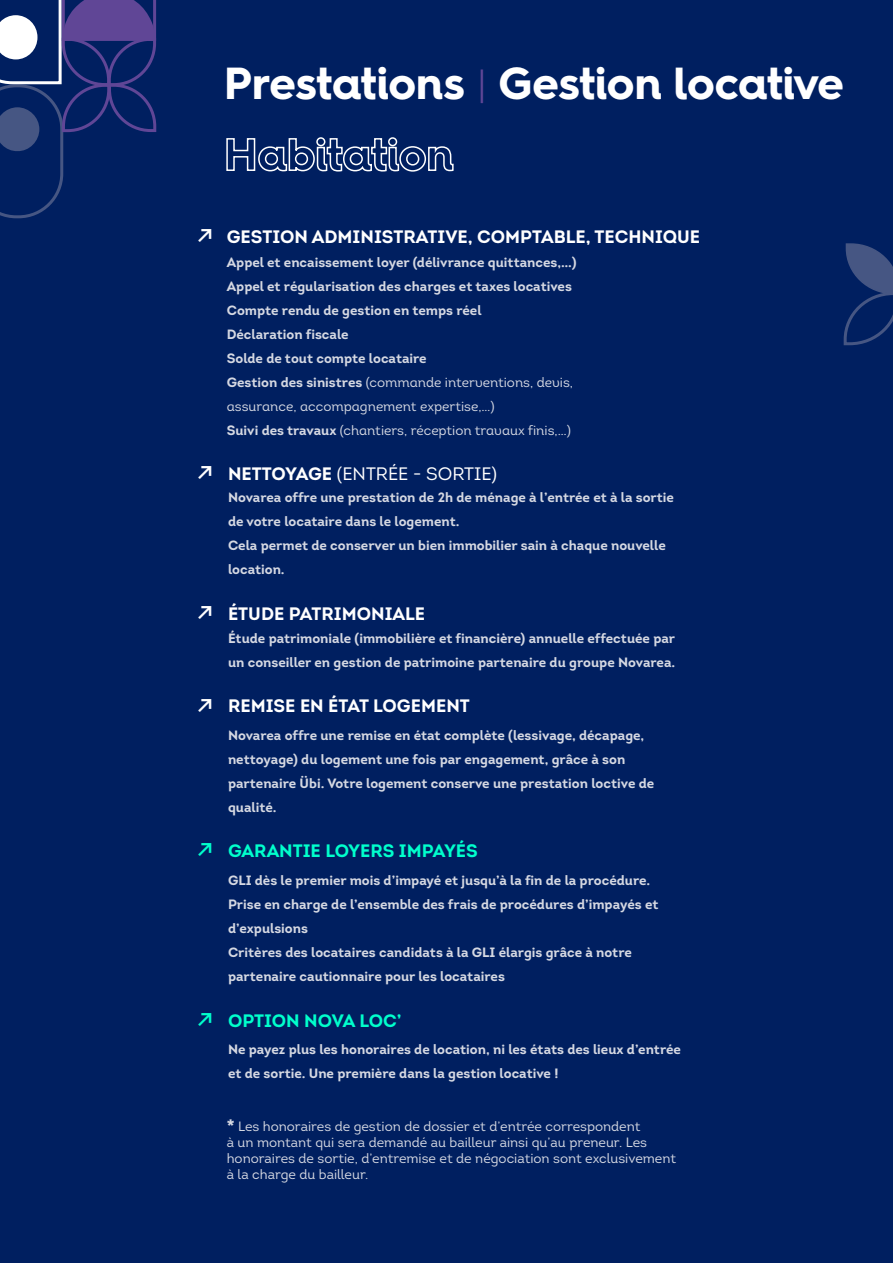
<style>
.page{position:relative;width:893px;height:1263px;background:#001f60}
.page>*{position:absolute;margin:0;border:0;box-sizing:border-box;transform-origin:0 0}
.t1{font:700 45px/70.9px "Hurme Geometric Sans 4";letter-spacing:-.005em;color:#fff}
.t2{font:30px "Hurme Geometric Sans 4";color:#fff}
.t3{font:30px "Hurme Geometric Sans 4";color:#0fc}
.t4{font:700 18px "Intro";color:#fff}
.t5{font:700 18px "Intro";color:#0fc}
.t6{font:18px "Intro Book Alt";color:#fff}
.t7{font:700 13.5px/24px "Intro";color:#d5d8e2}
.t8{font:13.5px/16.2px "Intro";color:#d5d8e2}
.t9{font:13.5px/24px "Intro Book Alt";color:#d5d8e2}
.s1{font-weight:300;color:#604696}
.s2{font-family:"Intro";font-weight:700}
.s3{font-family:"Hurme Geometric Sans 3";font-weight:700;font-size:21px}
</style>
<div class="page">
<svg style="left:843px;top:243px;width:50px;height:103px"></svg>
<svg style="left:0;top:0;width:157px;height:218px"></svg>
<h1 class="t1" style="left:224px;top:47px;width:621px">Prestations <span class="s1">|</span> Gestion locative<br>Habitation</h1>
<h2 class="t2" style="left:195px;top:211px;width:22px">↗</h2>
<h3 class="t4" style="left:227px;top:225px;width:475px">GESTION ADMINISTRATIVE, COMPTABLE, TECHNIQUE</h3>
<p class="t7" style="left:227px;top:250px;width:351px">Appel et encaissement loyer (délivrance quittances,…)<br>Appel et régularisation des charges et taxes locatives Compte rendu de gestion en temps réel<br>Déclaration fiscale<br>Solde de tout compte locataire</p>
<p class="t9" style="left:227px;top:370px;width:348px"><span class="s2">Gestion des sinistres</span> (commande interventions, devis, assurance, accompagnement expertise,…)<br><span class="s2">Suivi des travaux</span> (chantiers, réception travaux finis,…)</p>
<h2 class="t2" style="left:195px;top:448px;width:22px">↗</h2>
<h3 class="t6" style="left:228px;top:462px;width:271px"><span class="s2">NETTOYAGE</span> (ENTRÉE - SORTIE)</h3>
<p class="t7" style="left:228px;top:485px;width:448px">Novarea offre une prestation de 2h de ménage à l’entrée et à la sortie de votre locataire dans le logement.<br>Cela permet de conserver un bien immobilier sain à chaque nouvelle location.</p>
<h2 class="t2" style="left:195px;top:588px;width:22px">↗</h2>
<h3 class="t4" style="left:228px;top:602px;width:199px">ÉTUDE PATRIMONIALE</h3>
<p class="t7" style="left:228px;top:626px;width:449px">Étude patrimoniale (immobilière et financière) annuelle effectuée par un conseiller en gestion de patrimoine partenaire du groupe Novarea.</p>
<h2 class="t2" style="left:195px;top:681px;width:22px">↗</h2>
<h3 class="t4" style="left:228px;top:695px;width:243px">REMISE EN ÉTAT LOGEMENT</h3>
<p class="t7" style="left:228px;top:723px;width:428px">Novarea offre une remise en état complète (lessivage, décapage, nettoyage) du logement une fois par engagement, grâce à son partenaire Übi. Votre logement conserve une prestation loctive de qualité.</p>
<h2 class="t3" style="left:195px;top:826px;width:22px">↗</h2>
<h3 class="t5" style="left:228px;top:839px;width:251px">GARANTIE LOYERS IMPAYÉS</h3>
<p class="t7" style="left:228px;top:868px;width:432px">GLI dès le premier mois d’impayé et jusqu’à la fin de la procédure.<br>Prise en charge de l’ensemble des frais de procédures d’impayés et d’expulsions<br>Critères des locataires candidats à la GLI élargis grâce à notre partenaire cautionnaire pour les locataires</p>
<h2 class="t3" style="left:195px;top:995px;width:22px">↗</h2>
<h3 class="t5" style="left:228px;top:1009px;width:175px">OPTION NOVA LOC’</h3>
<p class="t7" style="left:228px;top:1037px;width:454px">Ne payez plus les honoraires de location, ni les états des lieux d’entrée et de sortie. Une première dans la gestion locative !</p>
<p class="t8" style="left:227px;top:1118px;width:451px"><span class="s3">*</span> Les honoraires de gestion de dossier et d’entrée correspondent<br>à un montant qui sera demandé au bailleur ainsi qu’au preneur. Les honoraires de sortie, d’entremise et de négociation sont exclusivement à la charge du bailleur.</p>
</div>
